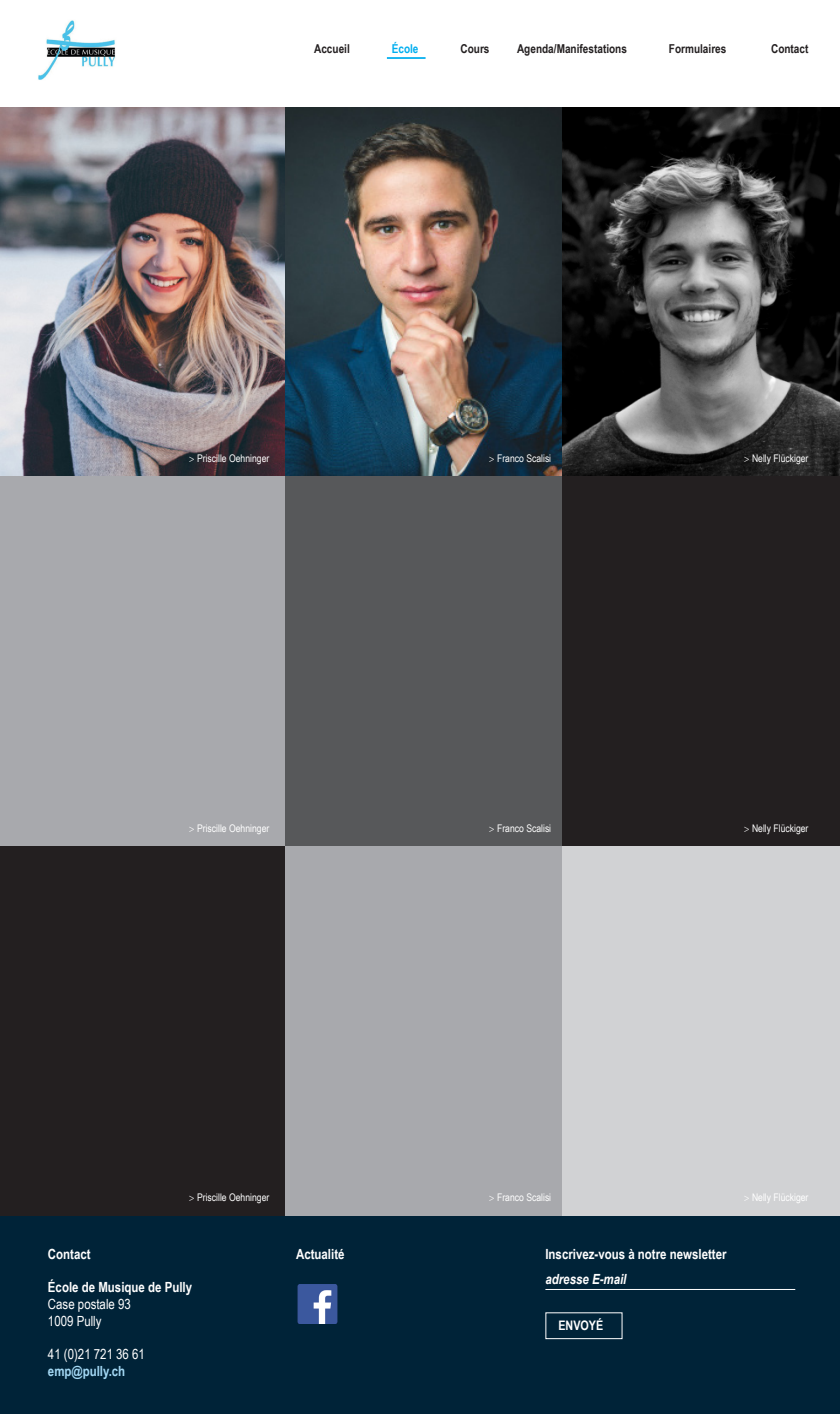
<style>
.page{position:relative;width:840px;height:1414px;background:#fff}
.page>*{position:absolute;margin:0;border:0;box-sizing:border-box;transform-origin:0 0}
.t1{font:700 14px "Arial Narrow";color:#fff}
.t2{font:14px "Arial Narrow";color:#fff}
.t3{font:italic 700 14px "Arial Narrow";color:#fff}
.t4{font:700 14px "Arial Narrow";color:#a3d8f4}
.t5{font:700 13.12px "Arial Narrow";color:#fff}
.t6{font:700 12.25px "Arial Narrow";color:#231f20}
.t7{font:700 12.25px "Arial Narrow";color:#00aeef}
.t8{font:10.5px "Arial Narrow";color:#fff}
.s1{font-family:"Minion Pro"}
</style>
<div class="page">
<div style="left:0;top:1215px;width:840px;height:199px;background:#002338"></div>
<img style="left:0;top:107px;width:285px;height:370px">
<div style="left:0;top:477px;width:285px;height:369px;background:#a8a9ad"></div>
<div style="left:0;top:846px;width:285px;height:369px;background:#231f20"></div>
<img style="left:285px;top:107px;width:277px;height:370px">
<div style="left:285px;top:477px;width:277px;height:369px;background:#57585a"></div>
<div style="left:285px;top:846px;width:277px;height:369px;background:#a8a9ad"></div>
<svg style="left:562px;top:107px;width:278px;height:370px;background:#373737"></svg>
<div style="left:562px;top:477px;width:278px;height:369px;background:#231f20"></div>
<div style="left:562px;top:846px;width:278px;height:369px;background:#d1d2d4"></div>
<img style="left:38px;top:20px;width:78px;height:60px">
<hr style="left:387px;top:57px;width:39px;height:2px;background:#00aeef">
<div style="left:545px;top:1312px;width:77px;height:27px;border:1px solid #fff"></div>
<img style="left:297px;top:1284px;width:41px;height:40px">
<hr style="left:545px;top:1289px;width:250px;height:1px;background:#fff">
<p class="t6" style="left:314px;top:39px;width:37px">Accueil</p>
<p class="t7" style="left:392px;top:39px;width:28px">École</p>
<p class="t6" style="left:460px;top:39px;width:31px">Cours</p>
<p class="t6" style="left:517px;top:39px;width:111px">Agenda/Manifestations</p>
<p class="t6" style="left:669px;top:39px;width:59px">Formulaires</p>
<p class="t6" style="left:771px;top:39px;width:39px">Contact</p>
<p class="t8" style="left:189px;top:451px;width:82px"><span class="s1">&gt;</span> Priscille Oehninger</p>
<p class="t8" style="left:489px;top:451px;width:64px"><span class="s1">&gt;</span> Franco Scalisi</p>
<p class="t8" style="left:744px;top:451px;width:66px"><span class="s1">&gt;</span> Nelly Flückiger</p>
<p class="t8" style="left:189px;top:820px;width:82px"><span class="s1">&gt;</span> Priscille Oehninger</p>
<p class="t8" style="left:489px;top:820px;width:64px"><span class="s1">&gt;</span> Franco Scalisi</p>
<p class="t8" style="left:744px;top:820px;width:66px"><span class="s1">&gt;</span> Nelly Flückiger</p>
<p class="t8" style="left:189px;top:1190px;width:82px"><span class="s1">&gt;</span> Priscille Oehninger</p>
<p class="t8" style="left:489px;top:1190px;width:64px"><span class="s1">&gt;</span> Franco Scalisi</p>
<p class="t8" style="left:744px;top:1190px;width:66px"><span class="s1">&gt;</span> Nelly Flückiger</p>
<p class="t1" style="left:48px;top:1243px;width:44px">Contact</p>
<p class="t1" style="left:48px;top:1277px;width:146px">École de Musique de Pully</p>
<p class="t2" style="left:48px;top:1294px;width:84px">Case postale 93</p>
<p class="t2" style="left:48px;top:1310px;width:55px">1009 Pully</p>
<p class="t2" style="left:48px;top:1344px;width:99px">41 (0)21 721 36 61</p>
<p class="t4" style="left:48px;top:1361px;width:79px">emp@pully.ch</p>
<p class="t1" style="left:296px;top:1243px;width:50px">Actualité</p>
<p class="t1" style="left:545px;top:1243px;width:183px">Inscrivez-vous à notre newsletter</p>
<p class="t3" style="left:545px;top:1269px;width:83px">adresse E-mail</p>
<p class="t5" style="left:558px;top:1315px;width:46px">ENVOYÉ</p>
</div>
